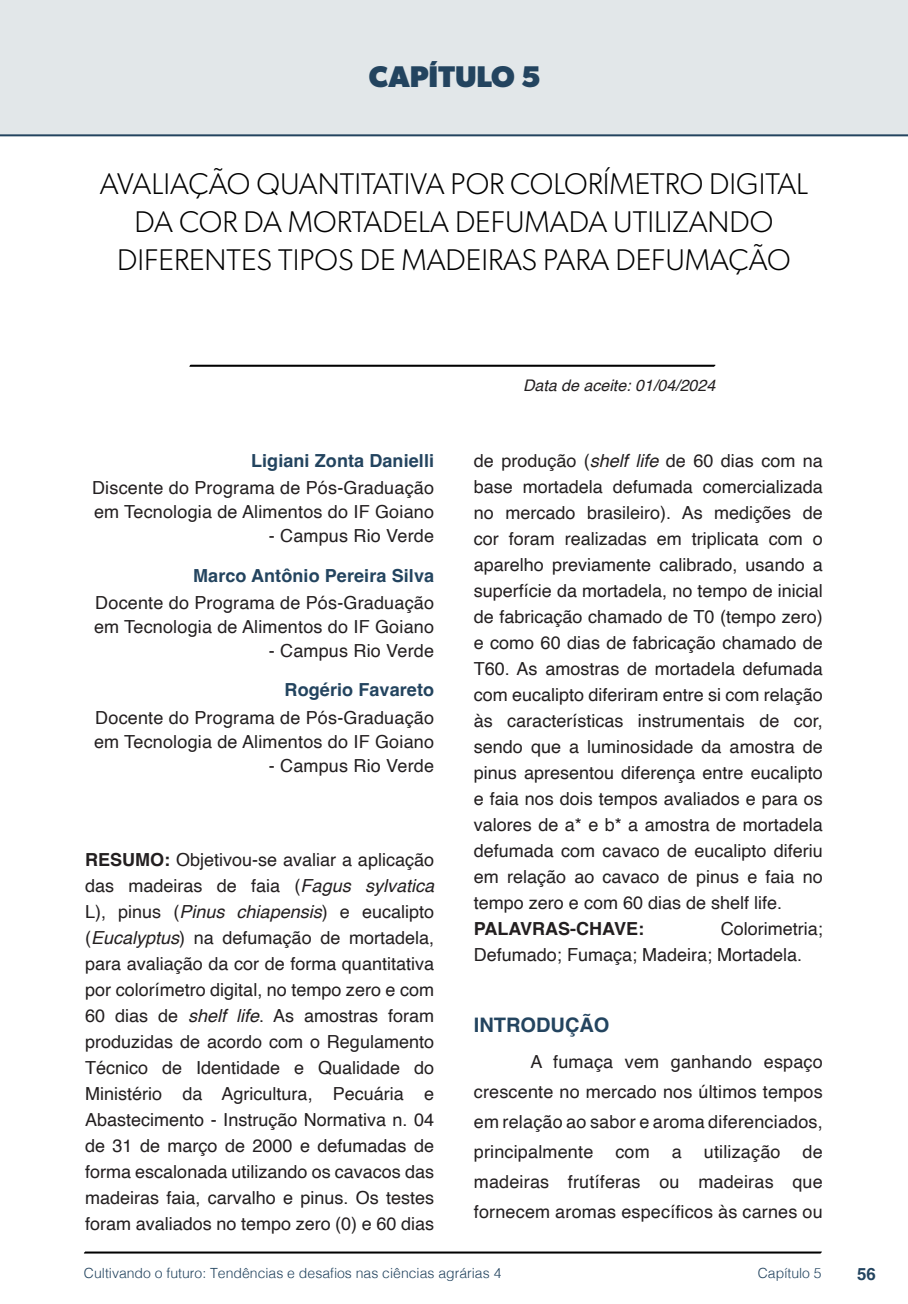
<style>
.page{position:relative;width:908px;height:1304px;background:#fff}
.page>*{position:absolute;margin:0;border:0;box-sizing:border-box;transform-origin:0 0}
.nome_artigos{font:300 30px/38px "Gibson";color:#000;text-align:center}
.capítulos{font:700 30px "Gibson";color:#23445f}
.TITULOS{font:700 20px "Helvetica";color:#23445f}
.Resumos_e_PC_TXT{font:18px/26px "Helvetica";color:#231f20;text-align:justify}
.info_autores{font:18px/24px "Helvetica";letter-spacing:.01em;color:#231f20}
.txt{font:18px/30px "Helvetica";letter-spacing:.01em;color:#231f20;text-align:justify}
.nome_autores{font:700 18px "Helvetica";letter-spacing:.005em;color:#23445f}
.Resumos_e_PC_TXT-2{font:700 18px "Helvetica";color:#231f20}
.t1{font:700 16.8px "Helvetica";color:#23445f}
.t2{font:italic 16px "Helvetica";color:#231f20}
.t3{font:300 14px "Helvetica";color:#23445f}
.s1{font-weight:700}
.s2{font-style:italic}
</style>
<div class="page">
<svg style="left:84px;top:1251px;width:737px;height:3px;background:#515151"></svg>
<div style="left:0;top:0;width:907px;height:136px;background:#e2e7e9"></div>
<svg style="left:189px;top:364px;width:526px;height:3px;background:#4f4f4f"></svg>
<div style="left:44px;top:72px;width:68px;height:61px;background:#e2e7e9"></div>
<p class="capítulos" style="left:369px;top:58px;width:173px">CAPÍTULO 5</p>
<p class="nome_artigos" style="left:100px;top:164px;width:709px">AVALIAÇÃO QUANTITATIVA POR COLORÍMETRO DIGITAL<br>DA COR DA MORTADELA DEFUMADA UTILIZANDO<br>DIFERENTES TIPOS DE MADEIRAS PARA DEFUMAÇÃO</p>
<p class="nome_autores" style="left:251px;top:450px;width:184px">Ligiani Zonta Danielli</p>
<p class="info_autores" style="left:92px;top:477px;width:343px">Discente do Programa de Pós-Graduação em Tecnologia de Alimentos do IF Goiano</p>
<p class="info_autores" style="left:269px;top:525px;width:167px">- Campus Rio Verde</p>
<p class="nome_autores" style="left:193px;top:564px;width:242px">Marco Antônio Pereira Silva</p>
<p class="info_autores" style="left:94px;top:591px;width:341px">Docente do Programa de Pós-Graduação em Tecnologia de Alimentos do IF Goiano</p>
<p class="info_autores" style="left:269px;top:639px;width:167px">- Campus Rio Verde</p>
<p class="nome_autores" style="left:284px;top:679px;width:151px">Rogério Favareto</p>
<p class="info_autores" style="left:94px;top:706px;width:341px">Docente do Programa de Pós-Graduação em Tecnologia de Alimentos do IF Goiano</p>
<p class="info_autores" style="left:269px;top:754px;width:167px">- Campus Rio Verde</p>
<p class="Resumos_e_PC_TXT" style="left:85px;top:847px;width:350px"><span class="s1">RESUMO:</span> Objetivou-se avaliar a aplicação das madeiras de faia (<span class="s2">Fagus sylvatica </span>L), pinus (<span class="s2">Pinus chiapensis</span>) e eucalipto (<span class="s2">Eucalyptus</span>) na defumação de mortadela, para avaliação da cor de forma quantitativa por colorímetro digital, no tempo zero e com 60 dias de <span class="s2">shelf life</span>. As amostras foram produzidas de acordo com o Regulamento Técnico de Identidade e Qualidade do Ministério da Agricultura, Pecuária e Abastecimento - Instrução Normativa n. 04 de 31 de março de 2000 e defumadas de forma escalonada utilizando os cavacos das madeiras faia, carvalho e pinus. Os testes foram avaliados no tempo zero (0) e 60 dias</p>
<p class="t2" style="left:523px;top:373px;width:194px">Data de aceite: 01/04/2024</p>
<p class="Resumos_e_PC_TXT" style="left:473px;top:448px;width:350px">de produção (<span class="s2">shelf life</span> de 60 dias com na base mortadela defumada comercializada no mercado brasileiro). As medições de cor foram realizadas em triplicata com o aparelho previamente calibrado, usando a superfície da mortadela, no tempo de inicial de fabricação chamado de T0 (tempo zero) e como 60 dias de fabricação chamado de T60. As amostras de mortadela defumada com eucalipto diferiram entre si com relação às características instrumentais de cor, sendo que a luminosidade da amostra de pinus apresentou diferença entre eucalipto e faia nos dois tempos avaliados e para os valores de a* e b* a amostra de mortadela defumada com cavaco de eucalipto diferiu em relação ao cavaco de pinus e faia no tempo zero e com 60 dias de shelf life.</p>
<p class="Resumos_e_PC_TXT-2" style="left:473px;top:918px;width:172px">PALAVRAS-CHAVE:</p>
<p class="Resumos_e_PC_TXT" style="left:473px;top:916px;width:350px;text-indent:247px">Colorimetria;<br>Defumado; Fumaça; Madeira; Mortadela.</p>
<p class="TITULOS" style="left:473px;top:1013px;width:137px">INTRODUÇÃO</p>
<p class="txt" style="left:473px;top:1047px;width:350px;text-indent:57px">A fumaça vem ganhando espaço crescente no mercado nos últimos tempos em relação ao sabor e aroma diferenciados, principalmente com a utilização de madeiras frutíferas ou madeiras que fornecem aromas específicos às carnes ou</p>
<p class="t3" style="left:84px;top:1261px;width:419px">Cultivando o futuro: Tendências e desafios nas ciências agrárias 4</p>
<p class="t3" style="left:757px;top:1261px;width:65px">Capítulo 5</p>
<p class="t1" style="left:856px;top:1264px;width:20px">56</p>
</div>
